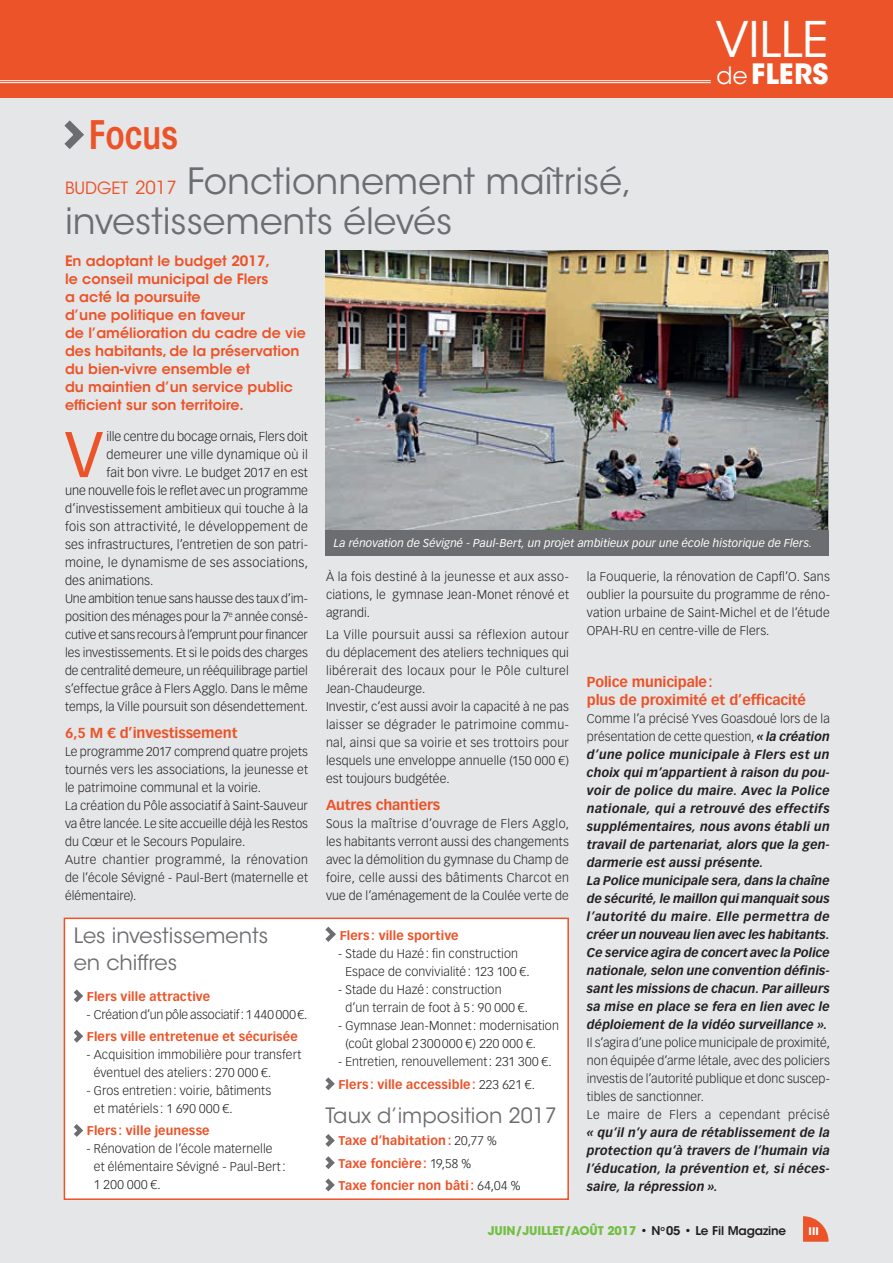
<style>
.page{position:relative;width:893px;height:1263px;background:#e5e6e8}
.page>*{position:absolute;margin:0;border:0;box-sizing:border-box;transform-origin:0 0}
.t1{font:63.3px "Vectora LT Std";color:#ec5328}
.t2{font:48.75px "ITC Avant Garde Std";letter-spacing:-.005em;color:#fff}
.t3{font:600 condensed 39px "ITC Avant Garde Std";color:#ec5328}
.t4{font:36px/40.5px "ITC Avant Garde Std";color:#6c6d70}
.t5{font:700 27.9px "ITC Avant Garde Std";letter-spacing:.01em;color:#fff}
.t6{font:21px/27px "ITC Avant Garde Std";color:#6c6d70}
.t7{font:600 14.25px/18px "ITC Avant Garde Std";color:#ec5328}
.t8{font:700 14.25px/18px "Vectora LT Std";letter-spacing:-.01em;color:#ec5328}
.t9{font:300 12.75px "Vectora LT Std";letter-spacing:.01em;color:#231f20}
.t10{font:300 12.75px "Vectora LT Std";letter-spacing:.03em;color:#231f20}
.t11{font:300 12.45px/18px "Vectora LT Std";letter-spacing:.01em;color:#231f20}
.t12{font:italic 700 12.45px/18px "Vectora LT Std";letter-spacing:.01em;color:#231f20}
.t13{font:700 12.45px/22.2px "Vectora LT Std";letter-spacing:.01em;color:#ec5328}
.t14{font:300 12.45px "Vectora LT Std";letter-spacing:-.01em;color:#231f20}
.t15{font:700 12px "ITC Avant Garde Std";letter-spacing:-.015em;color:#74bf43}
.t16{font:italic 11.25px "Vectora LT Std";letter-spacing:.01em;color:#fff}
.t17{font:700 10.5px "ITC Avant Garde Std";color:#fff}
.s1{font-weight:400;font-size:23.7px}
.s2{font-size:16.8px;color:#ec5328}
.s3{font-size:18px;color:#ec5328}
.s4{font-weight:300;font-style:normal}
.s5{font-weight:700;color:#ec5328}
.s6{font-weight:300;color:#231f20}
.s7{font-weight:600;color:#231f20}
</style>
<div class="page">
<svg style="left:64px;top:120px;width:20px;height:29px"></svg>
<div style="left:64px;top:917px;width:505px;height:283px;background:#fff;border:2px solid #ec5328"></div>
<img style="left:325px;top:251px;width:502px;height:279px">
<div style="left:325px;top:530px;width:504px;height:26px;background:#6c6d70"></div>
<svg style="left:74px;top:989px;width:9px;height:14px"></svg>
<svg style="left:74px;top:1030px;width:9px;height:13px"></svg>
<svg style="left:74px;top:1124px;width:9px;height:13px"></svg>
<svg style="left:325px;top:926px;width:11px;height:16px"></svg>
<svg style="left:325px;top:1077px;width:10px;height:13px"></svg>
<svg style="left:325px;top:1134px;width:10px;height:58px"></svg>
<div style="left:0;top:0;width:893px;height:98px;background:#ec5328"></div>
<svg style="left:803px;top:1216px;width:25px;height:26px"></svg>
<hr style="left:0;top:80px;width:711px;height:1px;background:#fff">
<hr style="left:0;top:82px;width:711px;height:1px;background:#fff">
<h2 class="t2" style="left:715px;top:10px;width:115px">VILLE</h2>
<h3 class="t5" style="left:717px;top:55px;width:113px"><span class="s1">de</span>FLERS</h3>
<h3 class="t3" style="left:89px;top:111px;width:91px">Focus</h3>
<h3 class="t4" style="left:65px;top:161px;width:569px"><span class="s2">budget</span> <span class="s3">2017</span> Fonctionnement maîtrisé, investissements élevés</h3>
<p class="t7" style="left:65px;top:251px;width:242px">En adoptant le budget 2017,<br>le conseil municipal de Flers<br>a acté la poursuite<br>d’une politique en faveur<br>de l’amélioration du cadre de vie des habitants, de la préservation du bien-vivre ensemble et<br>du maintien d’un service public efficient sur son territoire.</p>
<h1 class="t1" style="left:65px;top:417px;width:40px">V</h1>
<p class="t9" style="left:107px;top:429px;width:203px">ille centre du bocage ornais, Flers doit</p>
<p class="t9" style="left:107px;top:447px;width:203px">demeurer une ville dynamique où il</p>
<p class="t9" style="left:107px;top:465px;width:203px">fait bon vivre. Le budget 2017 en est</p>
<p class="t9" style="left:65px;top:483px;width:244px">une nouvelle fois le reflet avec un programme</p>
<p class="t9" style="left:65px;top:501px;width:244px">d’investissement ambitieux qui touche à la</p>
<p class="t10" style="left:65px;top:519px;width:244px">fois son attractivité, le développement de</p>
<p class="t9" style="left:65px;top:537px;width:244px">ses infrastructures, l’entretien de son patri-</p>
<p class="t9" style="left:65px;top:555px;width:244px">moine, le dynamisme de ses associations,</p>
<p class="t9" style="left:65px;top:573px;width:90px">des animations.</p>
<p class="t11" style="left:65px;top:590px;width:244px;text-align:justify">Une ambition tenue sans hausse des taux d’im&shy;position des ménages pour la 7<sup>e</sup> année consé&shy;cutive et sans recours à l’emprunt pour financer les investissements. Et si le poids des charges de centralité demeure, un rééquilibrage partiel s’effectue grâce à Flers Agglo. Dans le même temps, la Ville poursuit son désendettement.</p>
<p class="t8" style="left:65px;top:724px;width:174px">6,5 M € d’investissement</p>
<p class="t11" style="left:65px;top:743px;width:244px">Le programme 2017 comprend quatre projets tournés vers les associations, la jeunesse et le patrimoine communal et la voirie.<br>La création du Pôle associatif à Saint-Sauveur va être lancée. Le site accueille déjà les Restos du Cœur et le Secours Populaire.<br>Autre chantier programmé, la rénovation de l’école Sévigné - Paul-Bert (maternelle et élémentaire).</p>
<p class="t16" style="left:334px;top:537px;width:480px">La rénovation de Sévigné - Paul-Bert, un projet ambitieux pour une école historique de Flers.</p>
<p class="t11" style="left:326px;top:567px;width:244px;text-align:justify">À la fois destiné à la jeunesse et aux asso&shy;ciations, le gymnase Jean-Monet rénové et agrandi.</p>
<p class="t11" style="left:326px;top:626px;width:244px">La Ville poursuit aussi sa réflexion autour du déplacement des ateliers techniques qui libérerait des locaux pour le Pôle culturel Jean-Chaudeurge.<br>Investir, c’est aussi avoir la capacité à ne pas laisser se dégrader le patrimoine commu&shy;nal, ainsi que sa voirie et ses trottoirs pour lesquels une enveloppe annuelle (150 000 €) est toujours budgétée.</p>
<p class="t8" style="left:326px;top:796px;width:116px">Autres chantiers</p>
<p class="t11" style="left:326px;top:815px;width:244px;text-align:justify">Sous la maîtrise d’ouvrage de Flers Agglo, les habitants verront aussi des changements avec la démolition du gymnase du Champ de foire, celle aussi des bâtiments Charcot en vue de l’aménagement de la Coulée verte de</p>
<p class="t11" style="left:587px;top:567px;width:244px;text-align:justify">la Fouquerie, la rénovation de Capfl’O. Sans oublier la poursuite du programme de réno&shy;vation urbaine de Saint-Michel et de l’étude OPAH-RU en centre-ville de Flers.</p>
<p class="t8" style="left:587px;top:673px;width:221px">Police municipale:<br>plus de proximité et d’efficacité</p>
<p class="t12" style="left:587px;top:710px;width:244px"><span class="s4">Comme l’a précisé Yves Goasdoué lors de la présentation de cette question,</span> « la création d’une police municipale à Flers est un choix qui m’appartient à raison du pou‑ voir de police du maire. Avec la Police nationale, qui a retrouvé des effectifs supplémentaires, nous avons établi un travail de partenariat, alors que la gen‑ darmerie est aussi présente.<br>La Police municipale sera, dans la chaîne de sécurité, le maillon qui manquait sous l’autorité du maire. Elle permettra de créer un nouveau lien avec les habitants.<br>Ce service agira de concert avec la Police nationale, selon une convention définis‑ sant les missions de chacun. Par ailleurs sa mise en place se fera en lien avec le déploiement de la vidéo surveillance ».</p>
<p class="t11" style="left:587px;top:1034px;width:244px">Il s’agira d’une police municipale de proximité, non équipée d’arme létale, avec des policiers investis de l’autorité publique et donc suscep&shy;tibles de sanctionner.<br>Le maire de Flers a cependant précisé</p>
<p class="t12" style="left:587px;top:1124px;width:244px;text-align:justify">« qu’il n’y aura de rétablissement de la protection qu’à travers de l’humain via l’éducation, la prévention et, si néces‑ saire, la répression ».</p>
<h3 class="t6" style="left:74px;top:922px;width:196px">Les investissements en chiffres</h3>
<p class="t13" style="left:87px;top:985px;width:125px">Flers ville attractive</p>
<p class="t14" style="left:87px;top:1007px;width:222px">- Création d’un pôle associatif: 1 440 000 €.</p>
<p class="t13" style="left:87px;top:1025px;width:212px">Flers ville entretenue et sécurisée</p>
<p class="t11" style="left:94px;top:1046px;width:209px;text-indent:-7px">- Acquisition immobilière pour transfert éventuel des ateliers : 270 000 €.</p>
<p class="t11" style="left:94px;top:1082px;width:179px;text-indent:-7px">- Gros entretien: voirie, bâtiments et matériels : 1 690 000 €.</p>
<p class="t13" style="left:87px;top:1120px;width:124px">Flers: ville jeunesse</p>
<p class="t11" style="left:94px;top:1140px;width:193px;text-indent:-7px">- Rénovation de l’école maternelle et élémentaire Sévigné - Paul-Bert:<br>1 200 000 €.</p>
<p class="t13" style="left:340px;top:925px;width:120px">Flers: ville sportive</p>
<p class="t11" style="left:345px;top:945px;width:186px;text-indent:-7px">- Stade du Hazé: fin construction<br>Espace de convivialité: 123 100 €.</p>
<p class="t11" style="left:345px;top:981px;width:184px;text-indent:-7px">- Stade du Hazé: construction d’un terrain de foot à 5: 90 000 €.</p>
<p class="t11" style="left:345px;top:1017px;width:215px;text-indent:-7px">- Gymnase Jean-Monnet: modernisation (coût global 2300000 €) 220 000 €.</p>
<p class="t11" style="left:338px;top:1051px;width:215px;line-height:22.2px">- Entretien, renouvellement: 231 300 €.<br><span class="s5">Flers: ville accessible:</span> 223 621 €.</p>
<h3 class="t6" style="left:325px;top:1102px;width:233px">Taux d’imposition 2017</h3>
<p class="t13" style="left:338px;top:1130px;width:183px">Taxe d’habitation: <span class="s6">20,77 %<br></span>Taxe foncière: <span class="s6">19,58 %<br></span>Taxe foncier non bâti: <span class="s6">64,04 %</span></p>
<p class="t15" style="left:488px;top:1222px;width:300px">JUIN/JUILLET/AOÛT 2017 <span class="s7">• N</span><sup>o</sup> <span class="s7">05 • Le Fil Magazine</span></p>
<p class="t17" style="left:809px;top:1224px;width:12px">III</p>
</div>
